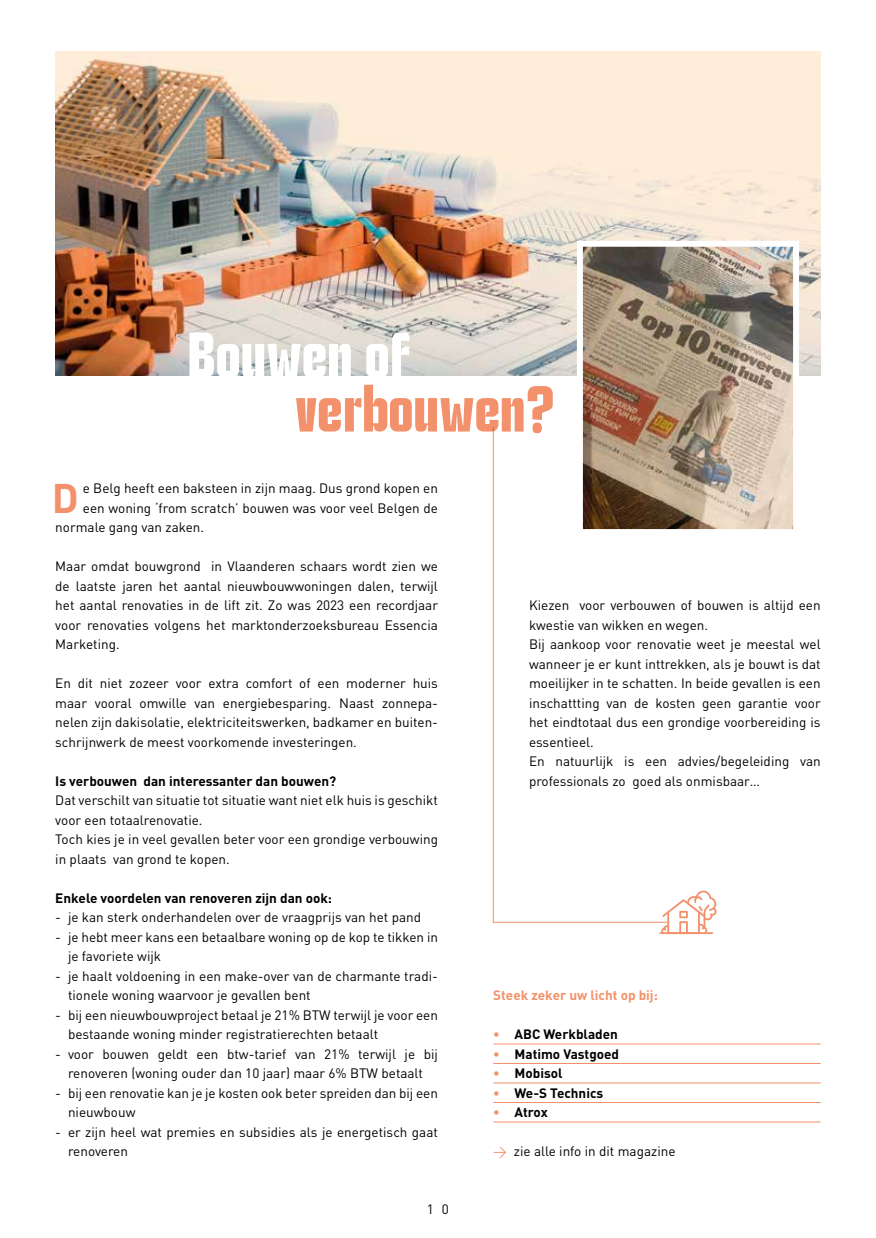
<style>
.page{position:relative;width:876px;height:1238px;background:#fff}
.page>*{position:absolute;margin:0;border:0;box-sizing:border-box;transform-origin:0 0}
.t1{font:300 expanded 60.15px "Industria Sans Industria Sans";color:#f2916b}
.t2{font:300 expanded 60.15px "Industria Sans Industria Sans";color:#fff}
.t3{font:700 40.95px "DINOT";color:#f2916b}
.t4{font:13.5px/19.5px "DINOT";color:#000}
.t5{font:700 13.5px "DINOT";color:#000}
.t6{font:700 13.5px "DINOT";color:#f2916b}
.s1{color:#f2916b}
</style>
<div class="page">
<img style="left:55px;top:51px;width:766px;height:325px">
<img style="left:584px;top:248px;width:208px;height:280px">
<div style="left:577px;top:241px;width:222px;height:294px;border:6px solid #fff"></div>
<hr style="left:493px;top:1043px;width:328px;height:1px;background:#f2916b">
<hr style="left:493px;top:1063px;width:328px;height:1px;background:#f2916b">
<hr style="left:493px;top:1082px;width:328px;height:1px;background:#f2916b">
<hr style="left:493px;top:1102px;width:328px;height:1px;background:#f2916b">
<hr style="left:493px;top:1121px;width:328px;height:1px;background:#f2916b">
<svg style="left:492px;top:426px;width:177px;height:497px"></svg>
<hr style="left:659px;top:932px;width:54px;height:2px;background:#f2916b">
<svg style="left:661px;top:890px;width:56px;height:44px"></svg>
<h1 class="t2" style="left:187px;top:318px;width:225px">Bouwen of</h1>
<h1 class="t1" style="left:295px;top:373px;width:261px">verbouwen?</h1>
<h2 class="t3" style="left:52px;top:470px;width:28px">D</h2>
<p class="t4" style="left:83px;top:478px;width:356px">e Belg heeft een baksteen in zijn maag. Dus grond kopen en</p>
<p class="t4" style="left:83px;top:497px;width:357px">een woning ‘from scratch’ bouwen was voor veel Belgen de</p>
<p class="t4" style="left:55px;top:517px;width:150px">normale gang van zaken.</p>
<p class="t4" style="left:55px;top:556px;width:384px;text-align:justify">Maar omdat bouwgrond in Vlaanderen schaars wordt zien we de laatste jaren het aantal nieuwbouwwoningen dalen, terwijl het aantal renovaties in de lift zit. Zo was 2023 een recordjaar voor renovaties volgens het marktonderzoeksbureau Essencia Marketing.</p>
<p class="t4" style="left:55px;top:673px;width:384px;text-align:justify">En dit niet zozeer voor extra comfort of een moderner huis maar vooral omwille van energiebesparing. Naast zonnepa&shy;nelen zijn dakisolatie, elektriciteitswerken, badkamer en buiten&shy;schrijnwerk de meest voorkomende investeringen.</p>
<p class="t5" style="left:55px;top:771px;width:282px">Is verbouwen dan interessanter dan bouwen?</p>
<p class="t4" style="left:55px;top:790px;width:384px">Dat verschilt van situatie tot situatie want niet elk huis is geschikt voor een totaalrenovatie.<br>Toch kies je in veel gevallen beter voor een grondige verbouwing in plaats van grond te kopen.</p>
<p class="t5" style="left:55px;top:888px;width:278px">Enkele voordelen van renoveren zijn dan ook:</p>
<p class="t4" style="left:55px;top:907px;width:367px">- je kan sterk onderhandelen over de vraagprijs van het pand</p>
<p class="t4" style="left:68px;top:926px;width:371px;text-indent:-13px">- je hebt meer kans een betaalbare woning op de kop te tikken in je favoriete wijk</p>
<p class="t4" style="left:68px;top:965px;width:371px;text-indent:-13px">- je haalt voldoening in een make-over van de charmante tradi&shy;tionele woning waarvoor je gevallen bent</p>
<p class="t4" style="left:68px;top:1004px;width:371px;text-indent:-13px">- bij een nieuwbouwproject betaal je 21% BTW terwijl je voor een bestaande woning minder registratierechten betaalt</p>
<p class="t4" style="left:55px;top:1043px;width:384px;text-align:center">- voor bouwen geldt een btw-tarief van 21% terwijl je bij renoveren (woning ouder dan 10 jaar) maar 6% BTW betaalt</p>
<p class="t4" style="left:68px;top:1082px;width:371px;text-indent:-13px">- bij een renovatie kan je je kosten ook beter spreiden dan bij een nieuwbouw</p>
<p class="t4" style="left:68px;top:1121px;width:371px;text-indent:-13px">- er zijn heel wat premies en subsidies als je energetisch gaat renoveren</p>
<p class="t4" style="left:427px;top:1198px;width:24px">1 0</p>
<p class="t4" style="left:529px;top:595px;width:293px">Kiezen voor verbouwen of bouwen is altijd een kwestie van wikken en wegen.<br>Bij aankoop voor renovatie weet je meestal wel wanneer je er kunt inttrekken, als je bouwt is dat moeilijker in te schatten. In beide gevallen is een inschattting van de kosten geen garantie voor het eindtotaal dus een grondige voorbereiding is essentieel.<br>En natuurlijk is een advies/begeleiding van professionals zo goed als onmisbaar…</p>
<p class="t6" style="left:493px;top:986px;width:166px">Steek zeker uw licht op bij:</p>
<p class="t5" style="left:493px;top:1025px;width:126px"><span class="s1">•</span> ABC Werkbladen</p>
<p class="t5" style="left:493px;top:1044px;width:127px"><span class="s1">•</span> Matimo Vastgoed</p>
<p class="t5" style="left:493px;top:1064px;width:71px"><span class="s1">•</span> Mobisol</p>
<p class="t5" style="left:493px;top:1083px;width:112px"><span class="s1">•</span> We-S Technics</p>
<p class="t5" style="left:493px;top:1103px;width:56px"><span class="s1">•</span> Atrox</p>
<p class="t4" style="left:493px;top:1141px;width:184px"><span class="s1">→</span> zie alle info in dit magazine</p>
</div>
